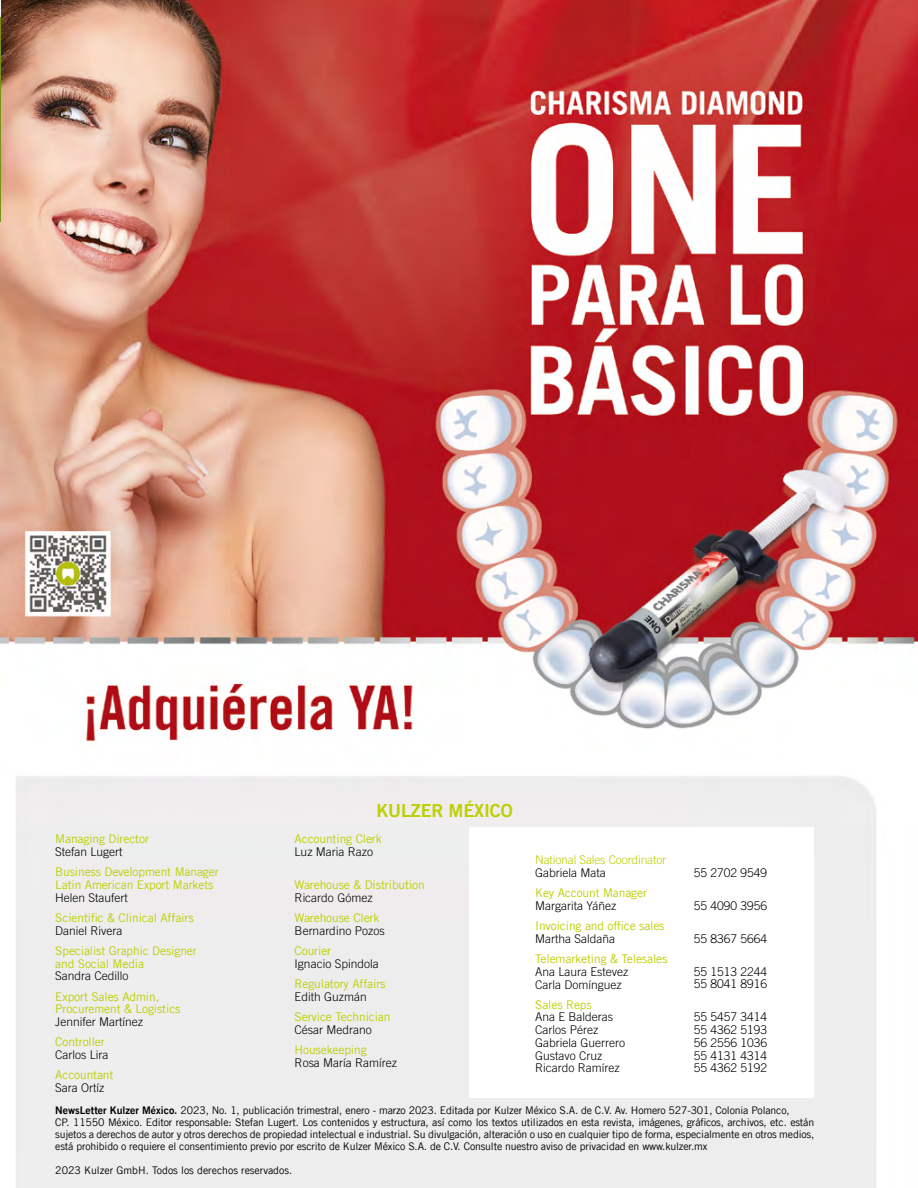
<style>
.page{position:relative;width:918px;height:1188px;background:#fff}
.page>*{position:absolute;margin:0;border:0;box-sizing:border-box;transform-origin:0 0}
.t1{font:18px "Trade Gothic LT Com Bd 2";letter-spacing:-.01em;color:#bccf00}
.t2{font:300 12px/12.8px "Trade Gothic LT Com";color:#000}
.t3{font:12px/12.8px "Trade Gothic LT Com";letter-spacing:-.01em;color:#bccf00}
.t4{font:300 12px "Trade Gothic LT Com";letter-spacing:-.01em;color:#bccf00}
.t5{font:10.5px/12px "Trade Gothic LT Com";letter-spacing:-.015em;color:#000}
.s1{font-family:"Trade Gothic LT Com Bd 2"}
</style>
<div class="page">
<img style="left:0;top:0;width:918px;height:1188px">
<div style="left:470px;top:827px;width:344px;height:271px;background:#fff"></div>
<svg style="left:0;top:0;width:1px;height:18px"></svg>
<hr style="left:0;top:18px;width:1px;height:204px;background:#779314">
<p class="t3" style="left:55px;top:832px;width:95px">Managing Director</p>
<p class="t2" style="left:55px;top:845px;width:69px">Stefan Lugert</p>
<p class="t3" style="left:55px;top:865px;width:165px">Business Development Manager<br>Latin American Export Markets</p>
<p class="t2" style="left:55px;top:891px;width:74px">Helen Staufert</p>
<p class="t3" style="left:55px;top:911px;width:140px">Scientific &amp; Clinical Affairs</p>
<p class="t2" style="left:55px;top:924px;width:69px">Daniel Rivera</p>
<p class="t3" style="left:55px;top:944px;width:143px">Specialist Graphic Designer and Social Media</p>
<p class="t2" style="left:55px;top:970px;width:75px">Sandra Cedillo</p>
<p class="t3" style="left:55px;top:990px;width:127px">Export Sales Admin,<br>Procurement &amp; Logistics</p>
<p class="t2" style="left:55px;top:1015px;width:89px">Jennifer Martínez</p>
<p class="t3" style="left:55px;top:1036px;width:51px">Controller</p>
<p class="t2" style="left:55px;top:1048px;width:55px">Carlos Lira</p>
<p class="t3" style="left:55px;top:1069px;width:60px">Accountant</p>
<p class="t2" style="left:55px;top:1081px;width:51px">Sara Ortíz</p>
<h1 class="t1" style="left:376px;top:799px;width:138px">KULZER MÉXICO</h1>
<p class="t3" style="left:295px;top:832px;width:89px">Accounting Clerk</p>
<p class="t2" style="left:295px;top:845px;width:80px">Luz Maria Razo</p>
<p class="t3" style="left:295px;top:878px;width:132px">Warehouse &amp; Distribution</p>
<p class="t2" style="left:295px;top:891px;width:79px">Ricardo Gómez</p>
<p class="t3" style="left:295px;top:911px;width:86px">Warehouse Clerk</p>
<p class="t2" style="left:295px;top:924px;width:91px">Bernardino Pozos</p>
<p class="t3" style="left:295px;top:944px;width:38px">Courier</p>
<p class="t2" style="left:295px;top:957px;width:86px">Ignacio Spindola</p>
<p class="t3" style="left:295px;top:977px;width:92px">Regulatory Affairs</p>
<p class="t2" style="left:295px;top:990px;width:74px">Edith Guzmán</p>
<p class="t3" style="left:295px;top:1010px;width:97px">Service Technician</p>
<p class="t2" style="left:295px;top:1023px;width:79px">César Medrano</p>
<p class="t3" style="left:295px;top:1043px;width:74px">Housekeeping</p>
<p class="t2" style="left:295px;top:1056px;width:104px">Rosa María Ramírez</p>
<p class="t4" style="left:535px;top:853px;width:133px">National Sales Coordinator</p>
<p class="t2" style="left:535px;top:866px;width:72px">Gabriela Mata</p>
<p class="t3" style="left:535px;top:886px;width:113px">Key Account Manager</p>
<p class="t2" style="left:535px;top:899px;width:83px">Margarita Yáñez</p>
<p class="t3" style="left:535px;top:919px;width:131px">Invoicing and office sales</p>
<p class="t2" style="left:535px;top:932px;width:82px">Martha Saldaña</p>
<p class="t3" style="left:535px;top:952px;width:134px">Telemarketing &amp; Telesales</p>
<p class="t2" style="left:535px;top:965px;width:95px">Ana Laura Estevez<br>Carla Domínguez</p>
<p class="t3" style="left:535px;top:998px;width:58px">Sales Reps</p>
<p class="t2" style="left:535px;top:1011px;width:91px">Ana E Balderas<br>Carlos Pérez<br>Gabriela Guerrero<br>Gustavo Cruz<br>Ricardo Ramírez</p>
<p class="t2" style="left:694px;top:866px;width:75px">55 2702 9549</p>
<p class="t2" style="left:694px;top:899px;width:75px">55 4090 3956</p>
<p class="t2" style="left:694px;top:932px;width:75px">55 8367 5664</p>
<p class="t2" style="left:694px;top:965px;width:75px">55 1513 2244<br>55 8041 8916</p>
<p class="t2" style="left:694px;top:1011px;width:75px;text-align:justify">55 5457 3414<br>55 4362 5193<br>56 2556 1036<br>55 4131 4314<br>55 4362 5192</p>
<p class="t5" style="left:55px;top:1105px;width:760px"><span class="s1">NewsLetter Kulzer México.</span> 2023, No. 1, publicación trimestral, enero - marzo 2023. Editada por Kulzer México S.A. de C.V. Av. Homero 527-301, Colonia Polanco,<br>CP. 11550 México. Editor responsable: Stefan Lugert. Los contenidos y estructura, así como los textos utilizados en esta revista, imágenes, gráficos, archivos, etc. están sujetos a derechos de autor y otros derechos de propiedad intelectual e industrial. Su divulgación, alteración o uso en cualquier tipo de forma, especialmente en otros medios, está prohibido o requiere el consentimiento previo por escrito de Kulzer México S.A. de C.V. Consulte nuestro aviso de privacidad en www.kulzer.mx</p>
<p class="t5" style="left:55px;top:1165px;width:238px">2023 Kulzer GmbH. Todos los derechos reservados.</p>
</div>
